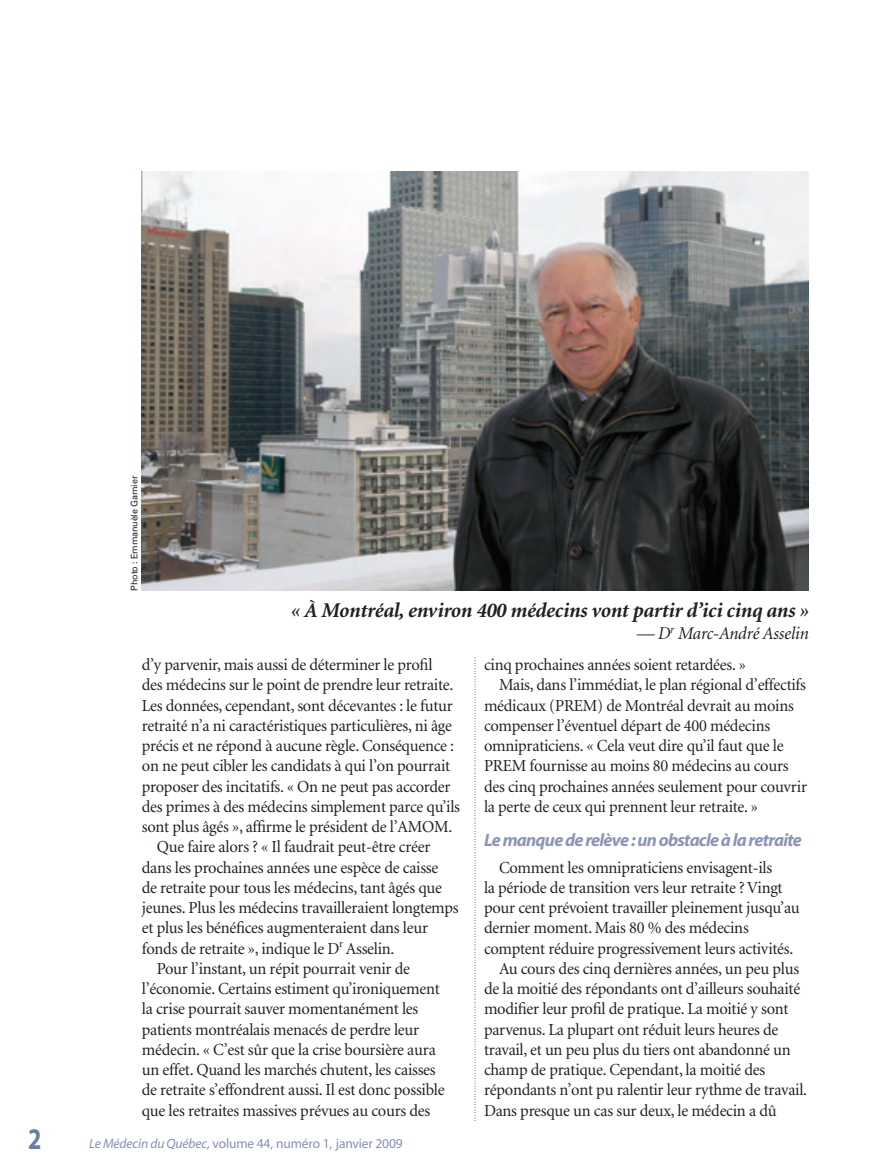
<style>
.page{position:relative;width:878px;height:1175px;background:#fff}
.page>*{position:absolute;margin:0;border:0;box-sizing:border-box;transform-origin:0 0}
.t1{font:700 30px "Myriad";color:#6c7ca7;scale:.8 1}
.t2{font:italic 700 21px "Minion";letter-spacing:-.015em;color:#231f20}
.t3{font:italic 700 18px "Myriad";letter-spacing:-.04em;color:#8c95b8}
.t4{font:italic 18px "Minion";letter-spacing:-.01em;color:#231f20}
.t5{font:16.8px "Minion";letter-spacing:-.015em;color:#231f20}
.t6{font:13.5px "Myriad";letter-spacing:-.01em;color:#858fb4}
.t7{font:9px "Univers";letter-spacing:-.015em;color:#231f20}
.s1{font-style:italic}
</style>
<div class="page">
<svg style="left:474px;top:658px;width:1px;height:461px"></svg>
<img style="left:142px;top:172px;width:666px;height:418px">
<p class="t7" style="left:131px;top:590px;width:116px;rotate:-90deg">Photo : Emmanuèle Garnier</p>
<p class="t2" style="left:290px;top:602px;width:519px">« À Montréal, environ 400 médecins vont partir d’ici cinq ans »</p>
<p class="t4" style="left:636px;top:626px;width:173px">— D<sup>r</sup> Marc-André Asselin</p>
<p class="t5" style="left:142px;top:658px;width:292px">d’y parvenir, mais aussi de déterminer le profil</p>
<p class="t5" style="left:142px;top:678px;width:313px">des médecins sur le point de prendre leur retraite.</p>
<p class="t5" style="left:142px;top:698px;width:312px">Les données, cependant, sont décevantes : le futur</p>
<p class="t5" style="left:142px;top:719px;width:312px">retraité n’a ni caractéristiques particulières, ni âge</p>
<p class="t5" style="left:142px;top:739px;width:314px">précis et ne répond à aucune règle. Conséquence :</p>
<p class="t5" style="left:142px;top:759px;width:310px">on ne peut cibler les candidats à qui l’on pourrait</p>
<p class="t5" style="left:142px;top:779px;width:310px">proposer des incitatifs. « On ne peut pas accorder</p>
<p class="t5" style="left:142px;top:800px;width:320px">des primes à des médecins simplement parce qu’ils</p>
<p class="t5" style="left:142px;top:820px;width:312px">sont plus âgés », affirme le président de l’AMOM.</p>
<p class="t5" style="left:157px;top:840px;width:275px">Que faire alors ? « Il faudrait peut-être créer</p>
<p class="t5" style="left:142px;top:860px;width:298px">dans les prochaines années une espèce de caisse</p>
<p class="t5" style="left:142px;top:881px;width:301px">de retraite pour tous les médecins, tant âgés que</p>
<p class="t5" style="left:142px;top:901px;width:318px">jeunes. Plus les médecins travailleraient longtemps</p>
<p class="t5" style="left:142px;top:921px;width:288px">et plus les bénéfices augmenteraient dans leur</p>
<p class="t5" style="left:142px;top:941px;width:254px">fonds de retraite », indique le D<sup>r</sup> Asselin.</p>
<p class="t5" style="left:157px;top:962px;width:254px">Pour l’instant, un répit pourrait venir de</p>
<p class="t5" style="left:142px;top:982px;width:299px">l’économie. Certains estiment qu’ironiquement</p>
<p class="t5" style="left:142px;top:1002px;width:278px">la crise pourrait sauver momentanément les</p>
<p class="t5" style="left:142px;top:1022px;width:279px">patients montréalais menacés de perdre leur</p>
<p class="t5" style="left:142px;top:1043px;width:295px">médecin. « C’est sûr que la crise boursière aura</p>
<p class="t5" style="left:142px;top:1063px;width:295px">un effet. Quand les marchés chutent, les caisses</p>
<p class="t5" style="left:142px;top:1083px;width:304px">de retraite s’effondrent aussi. Il est donc possible</p>
<p class="t5" style="left:142px;top:1103px;width:290px">que les retraites massives prévues au cours des</p>
<h1 class="t1" style="left:28px;top:1127px;width:18px">2</h1>
<p class="t6" style="left:89px;top:1138px;width:315px"><span class="s1">Le Médecin du Québec,</span> volume 44, numéro 1, janvier 2009</p>
<p class="t5" style="left:484px;top:658px;width:263px">cinq prochaines années soient retardées. »</p>
<p class="t5" style="left:499px;top:678px;width:308px">Mais, dans l’immédiat, le plan régional d’effectifs</p>
<p class="t5" style="left:484px;top:698px;width:311px">médicaux (PREM) de Montréal devrait au moins</p>
<p class="t5" style="left:484px;top:719px;width:287px">compenser l’éventuel départ de 400 médecins</p>
<p class="t5" style="left:484px;top:739px;width:301px">omnipraticiens. « Cela veut dire qu’il faut que le</p>
<p class="t5" style="left:484px;top:759px;width:306px">PREM fournisse au moins 80 médecins au cours</p>
<p class="t5" style="left:484px;top:779px;width:324px">des cinq prochaines années seulement pour couvrir</p>
<p class="t5" style="left:484px;top:800px;width:275px">la perte de ceux qui prennent leur retraite. »</p>
<p class="t3" style="left:484px;top:832px;width:319px">Le manque de relève :un obstacle à la retraite</p>
<p class="t5" style="left:499px;top:860px;width:275px">Comment les omnipraticiens envisagent-ils</p>
<p class="t5" style="left:484px;top:881px;width:300px">la période de transition vers leur retraite ? Vingt</p>
<p class="t5" style="left:484px;top:901px;width:317px">pour cent prévoient travailler pleinement jusqu’au</p>
<p class="t5" style="left:484px;top:921px;width:266px">dernier moment. Mais 80 % des médecins</p>
<p class="t5" style="left:484px;top:941px;width:311px">comptent réduire progressivement leurs activités.</p>
<p class="t5" style="left:499px;top:962px;width:302px">Au cours des cinq dernières années, un peu plus</p>
<p class="t5" style="left:484px;top:982px;width:318px">de la moitié des répondants ont d’ailleurs souhaité</p>
<p class="t5" style="left:484px;top:1002px;width:306px">modifier leur profil de pratique. La moitié y sont</p>
<p class="t5" style="left:484px;top:1022px;width:296px">parvenus. La plupart ont réduit leurs heures de</p>
<p class="t5" style="left:484px;top:1043px;width:308px">travail, et un peu plus du tiers ont abandonné un</p>
<p class="t5" style="left:484px;top:1063px;width:282px">champ de pratique. Cependant, la moitié des</p>
<p class="t5" style="left:484px;top:1083px;width:324px">répondants n’ont pu ralentir leur rythme de travail.</p>
<p class="t5" style="left:484px;top:1103px;width:294px">Dans presque un cas sur deux, le médecin a dû</p>
</div>
